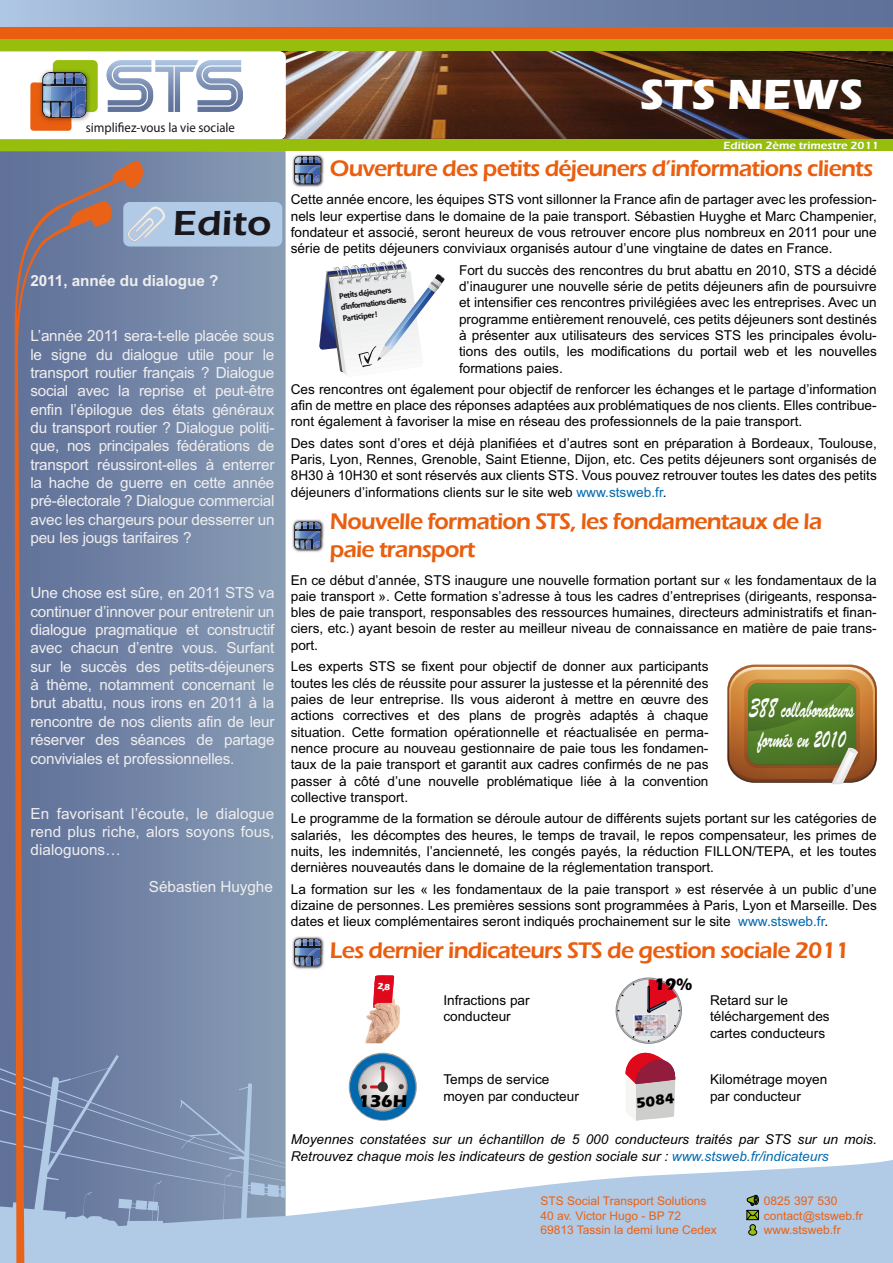
<style>
.page{position:relative;width:893px;height:1263px;background:#fff}
.page>*{position:absolute;margin:0;border:0;box-sizing:border-box;transform-origin:0 0}
.t1{font:700 43.65px "Eras ITC";color:#fff}
.t2{font:600 36px "Eras ITC";color:#1a171c;scale:1.1 1}
.t3{font:24.6px/29.5px "Brush Script Std";letter-spacing:-.025em;color:#fff;text-align:center;scale:.6 1}
.t4{font:600 23.4px/28px "Eras ITC";letter-spacing:-.035em;color:#e95e0f}
.t5{font:700 17.7px "Eras ITC";color:#010000}
.t6{font:700 17.25px "Eras ITC";color:#010000}
.t7{font:15.3px/18.3px "Arial";letter-spacing:-.015em;color:#efeeef;text-align:justify}
.t8{font:700 15.3px "Arial";letter-spacing:-.005em;color:#efeeef}
.t9{font:700 14.7px "Eras ITC";color:#010000}
.t10{font:13.65px/16.4px "Arial";color:#010000;text-align:justify}
.t11{font:italic 13.65px/16.4px "Arial";color:#010000}
.t12{font:500 13.35px "Bauhaus";color:#1a171c;scale:.96 1}
.t13{font:12px/14.4px "Arial";color:#e96217}
.t14{font:600 10.8px "Eras ITC";color:#fff;scale:1.06 1}
.t15{font:700 8.1px "Myriad";color:#1a171c}
.s1{color:#0269ae}
.s2{font-size:28.95px}
</style>
<div class="page">
<div style="left:259px;top:1240px;width:634px;height:23px;background:#b1cae6"></div>
<svg style="left:292px;top:1160px;width:601px;height:80px;fill:#b1cae6"></svg>
<div style="left:0;top:0;width:893px;height:28px;background:linear-gradient(to right,#a7bedc,#576790)"></div>
<div style="left:0;top:27px;width:893px;height:12px;background:#e95e0f"></div>
<img style="left:286px;top:51px;width:607px;height:88px">
<div style="left:0;top:151px;width:286px;height:1112px;background:linear-gradient(to right,#5d6e98,#899cb5)"></div>
<div style="left:0;top:139px;width:893px;height:12px;background:#97be0d"></div>
<div style="left:0;top:39px;width:893px;height:12px;background:#97be0d"></div>
<svg style="left:0;top:51px;width:286px;height:88px"></svg>
<svg style="left:0;top:1055px;width:292px;height:208px;background:#8da1bd"></svg>
<svg style="left:14px;top:160px;width:129px;height:1103px;background:#737d9c"></svg>
<div style="left:123px;top:202px;width:159px;height:45px;background:#b1cae6;border-radius:6px"></div>
<svg style="left:746px;top:1195px;width:13px;height:41px"></svg>
<svg style="left:127px;top:206px;width:39px;height:36px"></svg>
<img style="left:292px;top:154px;width:32px;height:33px">
<svg style="left:294px;top:156px;width:28px;height:29px"></svg>
<img style="left:292px;top:519px;width:32px;height:33px">
<svg style="left:294px;top:522px;width:28px;height:28px"></svg>
<div style="left:616px;top:978px;width:65px;height:65px;background:#e3e4e5;border-radius:50%"></div>
<svg style="left:620px;top:1024px;width:4px;height:4px"></svg>
<svg style="left:631px;top:982px;width:5px;height:4px"></svg>
<svg style="left:620px;top:993px;width:4px;height:5px"></svg>
<svg style="left:647px;top:979px;width:33px;height:34px"></svg>
<img style="left:633px;top:1014px;width:34px;height:21px">
<svg style="left:349px;top:1053px;width:68px;height:68px"></svg>
<div style="left:350px;top:1055px;width:65px;height:65px;background:#0269ae;border-radius:50%"></div>
<svg style="left:358px;top:1062px;width:50px;height:50px"></svg>
<svg style="left:359px;top:1063px;width:47px;height:47px;background:#d6d1d0"></svg>
<svg style="left:380px;top:1066px;width:5px;height:5px"></svg>
<svg style="left:399px;top:1084px;width:5px;height:5px"></svg>
<svg style="left:362px;top:1084px;width:5px;height:5px"></svg>
<hr style="left:381px;top:1068px;width:3px;height:19px;background:#df0e1f;border-radius:2px">
<hr style="left:370px;top:1085px;width:15px;height:3px;background:#df0e1f">
<div style="left:378px;top:1082px;width:10px;height:10px;background:#333;border-radius:50%"></div>
<svg style="left:625px;top:1035px;width:50px;height:86px"></svg>
<img style="left:292px;top:936px;width:32px;height:33px">
<svg style="left:294px;top:938px;width:28px;height:29px"></svg>
<svg style="left:727px;top:665px;width:150px;height:118px"></svg>
<svg style="left:729px;top:667px;width:146px;height:115px"></svg>
<svg style="left:731px;top:669px;width:142px;height:115px;background:#837d38"></svg>
<svg style="left:319px;top:260px;width:126px;height:116px"></svg>
<svg style="left:365px;top:975px;width:36px;height:68px"></svg>
<p class="t12" style="left:86px;top:122px;width:157px">s mplifiez-vous la vie sociale</p>
<p class="t12" style="left:91px;top:122px;width:5px">i</p>
<h2 class="t2" style="left:173px;top:211px;width:91px">Edito</h2>
<p class="t8" style="left:30px;top:275px;width:189px">2011, année du dialogue ?</p>
<p class="t7" style="left:30px;top:328px;width:246px">L’année 2011 sera-t-elle placée sous le signe du dialogue utile pour le transport routier français ? Dialogue social avec la reprise et peut-être enfin l’épilogue des états généraux du transport routier ? Dialogue politi&shy;que, nos principales fédérations de transport réussiront-elles à enterrer la hache de guerre en cette année pré-électorale ? Dialogue commercial avec les chargeurs pour desserrer un peu les jougs tarifaires ?</p>
<p class="t7" style="left:30px;top:585px;width:246px">Une chose est sûre, en 2011 STS va continuer d’innover pour entretenir un dialogue pragmatique et constructif avec chacun d’entre vous. Surfant sur le succès des petits-déjeuners à thème, notamment concernant le brut abattu, nous irons en 2011 à la rencontre de nos clients afin de leur réserver des séances de partage conviviales et professionnelles.</p>
<p class="t7" style="left:30px;top:806px;width:245px">En favorisant l’écoute, le dialogue rend plus riche, alors soyons fous, dialoguons…</p>
<p class="t7" style="left:149px;top:879px;width:125px">Sébastien Huyghe</p>
<h1 class="t1" style="left:640px;top:69px;width:225px">STS NEWS</h1>
<p class="t14" style="left:723px;top:142px;width:148px">Edition 2ème trimestre 2011</p>
<h3 class="t4" style="left:330px;top:157px;width:545px">Ouverture des petits déjeuners d’informations clients</h3>
<p class="t10" style="left:291px;top:193px;width:587px">Cette année encore, les équipes STS vont sillonner la France afin de partager avec les profession&shy;nels leur expertise dans le domaine de la paie transport. Sébastien Huyghe et Marc Champenier, fondateur et associé, seront heureux de vous retrouver encore plus nombreux en 2011 pour une série de petits déjeuners conviviaux organisés autour d’une vingtaine de dates en France.</p>
<p class="t10" style="left:459px;top:263px;width:419px">Fort du succès des rencontres du brut abattu en 2010, STS a décidé d’inaugurer une nouvelle série de petits déjeuners afin de poursuivre et intensifier ces rencontres privilégiées avec les entreprises. Avec un programme entièrement renouvelé, ces petits déjeuners sont destinés à présenter aux utilisateurs des services STS les principales évolu&shy;tions des outils, les modifications du portail web et les nouvelles formations paies.</p>
<p class="t10" style="left:291px;top:382px;width:587px">Ces rencontres ont également pour objectif de renforcer les échanges et le partage d’information afin de mettre en place des réponses adaptées aux problématiques de nos clients. Elles contribue&shy;ront également à favoriser la mise en réseau des professionnels de la paie transport.</p>
<p class="t10" style="left:291px;top:436px;width:587px">Des dates sont d’ores et déjà planifiées et d’autres sont en préparation à Bordeaux, Toulouse, Paris, Lyon, Rennes, Grenoble, Saint Etienne, Dijon, etc. Ces petits déjeuners sont organisés de 8H30 à 10H30 et sont réservés aux clients STS. Vous pouvez retrouver toutes les dates des petits déjeuners d’informations clients sur le site web <span class="s1">www.stsweb.fr</span>.</p>
<h3 class="t4" style="left:330px;top:510px;width:494px">Nouvelle formation STS, les fondamentaux de la paie transport</h3>
<p class="t15" style="left:339px;top:293px;width:54px;rotate:-7deg">Petits déjeuners</p>
<p class="t15" style="left:340px;top:304px;width:68px;rotate:-6deg">d'informations clients</p>
<p class="t15" style="left:342px;top:315px;width:37px;rotate:-7deg">Participer !</p>
<p class="t10" style="left:291px;top:573px;width:587px">En ce début d’année, STS inaugure une nouvelle formation portant sur « les fondamentaux de la paie transport ». Cette formation s’adresse à tous les cadres d’entreprises (dirigeants, responsa&shy;bles de paie transport, responsables des ressources humaines, directeurs administratifs et finan&shy;ciers, etc.) ayant besoin de rester au meilleur niveau de connaissance en matière de paie trans&shy;port.</p>
<p class="t10" style="left:291px;top:660px;width:419px">Les experts STS se fixent pour objectif de donner aux participants toutes les clés de réussite pour assurer la justesse et la pérennité des paies de leur entreprise. Ils vous aideront à mettre en œuvre des actions correctives et des plans de progrès adaptés à chaque situation. Cette formation opérationnelle et réactualisée en perma&shy;nence procure au nouveau gestionnaire de paie tous les fondamen&shy;taux de la paie transport et garantit aux cadres confirmés de ne pas passer à côté d’une nouvelle problématique liée à la convention collective transport.</p>
<p class="t10" style="left:291px;top:812px;width:587px">Le programme de la formation se déroule autour de différents sujets portant sur les catégories de salariés, les décomptes des heures, le temps de travail, le repos compensateur, les primes de nuits, les indemnités, l’ancienneté, les congés payés, la réduction FILLON/TEPA, et les toutes dernières nouveautés dans le domaine de la réglementation transport.</p>
<p class="t10" style="left:291px;top:882px;width:587px">La formation sur les « les fondamentaux de la paie transport » est réservée à un public d’une dizaine de personnes. Les premières sessions sont programmées à Paris, Lyon et Marseille. Des dates et lieux complémentaires seront indiqués prochainement sur le site <span class="s1">www.stsweb.fr</span>.</p>
<h3 class="t3" style="left:749px;top:694px;width:176px"><span class="s2">388</span> collaborateurs formés en 2010</h3>
<h3 class="t4" style="left:330px;top:939px;width:521px">Les dernier indicateurs STS de gestion sociale 2011</h3>
<p class="t6" style="left:654px;top:974px;width:40px">19%</p>
<p class="t10" style="left:443px;top:993px;width:88px">Infractions par conducteur</p>
<p class="t10" style="left:710px;top:993px;width:121px;text-align:left">Retard sur le téléchargement des cartes conducteurs</p>
<p class="t10" style="left:443px;top:1073px;width:137px">Temps de service moyen par conducteur</p>
<p class="t10" style="left:710px;top:1073px;width:119px">Kilométrage moyen par conducteur</p>
<p class="t5" style="left:358px;top:1090px;width:51px">136H</p>
<p class="t9" style="left:635px;top:1094px;width:40px;rotate:-7deg">5084</p>
<p class="t11" style="left:291px;top:1133px;width:587px">Moyennes constatées sur un échantillon de 5 000 conducteurs traités par STS sur un mois.<br>Retrouvez chaque mois les indicateurs de gestion sociale sur : <span class="s1">www.stsweb.fr/indicateurs</span></p>
<p class="t13" style="left:540px;top:1195px;width:178px">STS Social Transport Solutions<br>40 av. Victor Hugo - BP 72<br>69813 Tassin la demi lune Cedex</p>
<p class="t13" style="left:764px;top:1195px;width:100px">0825 397 530 contact@stsweb.fr www.stsweb.fr</p>
</div>
